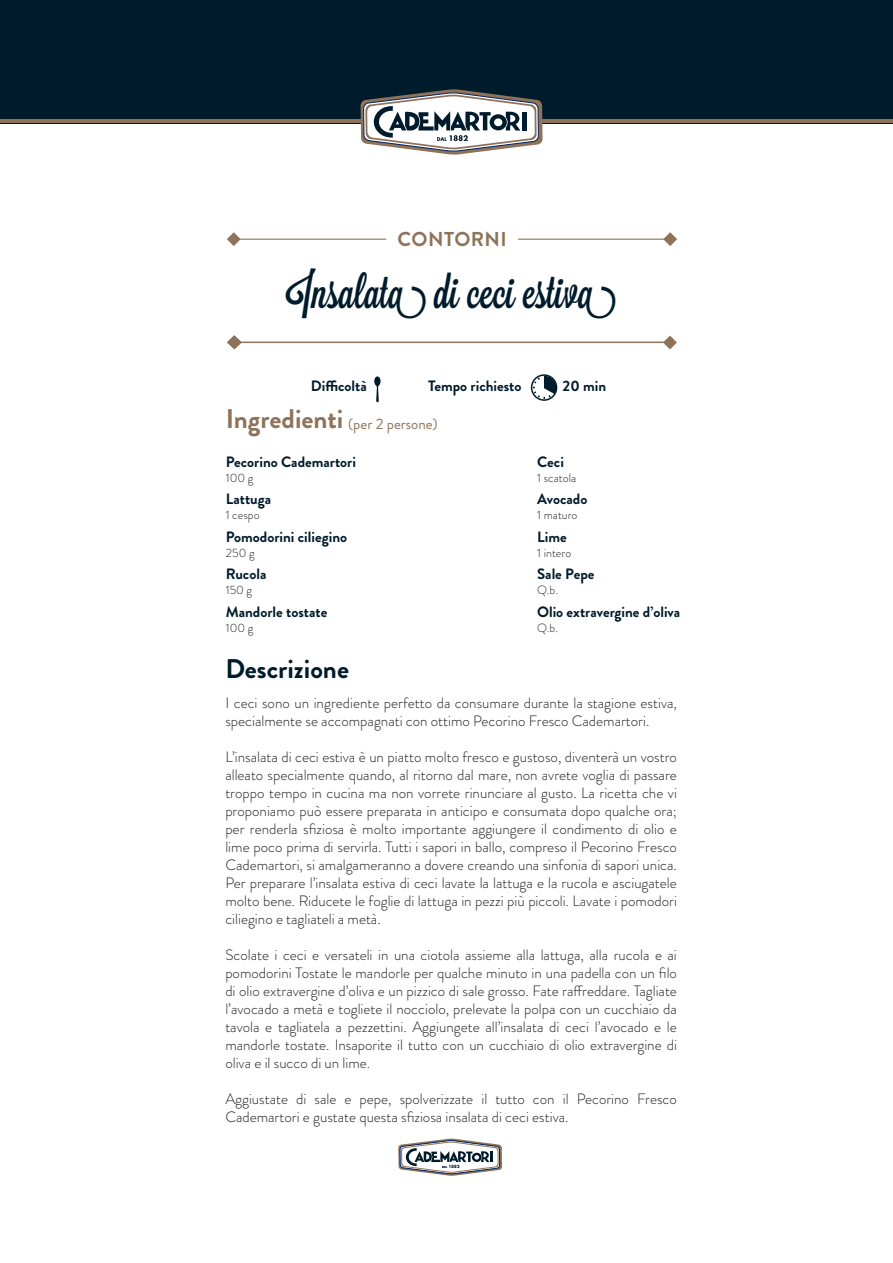
<style>
.page{position:relative;width:893px;height:1263px;background:#fff}
.page>*{position:absolute;margin:0;border:0;box-sizing:border-box;transform-origin:0 0}
.t1{font:45px "Lavanderia Sturdy";color:#001b2b}
.t2{font:700 27px "Brandon Grotesque";color:#8e735a}
.t3{font:700 27px "Brandon Grotesque";color:#001b2b}
.t4{font:700 20.1px "Brandon Grotesque";letter-spacing:.02em;color:#8e735a}
.Descrizione{font:300 15px/18px "Brandon Grotesque";color:#231f20}
.Ingredienti{font:700 15px "Brandon Grotesque";color:#001b2b}
.Descrizione-2{font:15px "Brandon Grotesque";color:#8e735a}
.Ingredienti-2{font:300 12px "Brandon Grotesque";color:#231f20}
</style>
<div class="page">
<div style="left:0;top:0;width:893px;height:123px;background:#001b2b"></div>
<hr style="left:0;top:119px;width:893px;height:4px;background:#8e735a">
<svg style="left:361px;top:89px;width:182px;height:66px"></svg>
<svg style="left:398px;top:1138px;width:104px;height:38px"></svg>
<svg style="left:227px;top:335px;width:15px;height:14px"></svg>
<hr style="left:236px;top:342px;width:434px;height:1px;background:#8e735a">
<svg style="left:663px;top:336px;width:14px;height:13px"></svg>
<svg style="left:374px;top:376px;width:7px;height:26px"></svg>
<svg style="left:227px;top:232px;width:14px;height:14px"></svg>
<hr style="left:231px;top:239px;width:155px;height:1px;background:#8e735a">
<svg style="left:663px;top:232px;width:14px;height:14px"></svg>
<hr style="left:518px;top:239px;width:148px;height:1px;background:#8e735a">
<svg style="left:530px;top:374px;width:28px;height:27px"></svg>
<p class="t4" style="left:398px;top:225px;width:111px">CONTORNI</p>
<p class="t1" style="left:287px;top:266px;width:330px">Insalata di ceci estiva</p>
<p class="Ingredienti" style="left:311px;top:375px;width:57px">Difficoltà</p>
<p class="Ingredienti" style="left:428px;top:376px;width:95px">Tempo richiesto</p>
<p class="t2" style="left:226px;top:400px;width:119px">Ingredienti</p>
<p class="Descrizione-2" style="left:348px;top:413px;width:91px">(per 2 persone)</p>
<p class="Ingredienti" style="left:226px;top:451px;width:132px">Pecorino Cademartori</p>
<p class="Ingredienti-2" style="left:226px;top:470px;width:29px">100 g</p>
<p class="Ingredienti" style="left:226px;top:489px;width:47px">Lattuga</p>
<p class="Ingredienti-2" style="left:226px;top:507px;width:35px">1 cespo</p>
<p class="Ingredienti" style="left:226px;top:526px;width:123px">Pomodorini ciliegino</p>
<p class="Ingredienti-2" style="left:226px;top:545px;width:30px">250 g</p>
<p class="Ingredienti" style="left:226px;top:564px;width:42px">Rucola</p>
<p class="Ingredienti-2" style="left:226px;top:582px;width:28px">150 g</p>
<p class="Ingredienti" style="left:226px;top:601px;width:103px">Mandorle tostate</p>
<p class="Ingredienti-2" style="left:226px;top:620px;width:29px">100 g</p>
<p class="t3" style="left:225px;top:650px;width:125px">Descrizione</p>
<p class="Ingredienti" style="left:563px;top:376px;width:45px">20 min</p>
<p class="Ingredienti" style="left:537px;top:451px;width:28px">Ceci</p>
<p class="Ingredienti-2" style="left:537px;top:470px;width:40px">1 scatola</p>
<p class="Ingredienti" style="left:537px;top:489px;width:52px">Avocado</p>
<p class="Ingredienti-2" style="left:537px;top:507px;width:42px">1 maturo</p>
<p class="Ingredienti" style="left:537px;top:526px;width:31px">Lime</p>
<p class="Ingredienti-2" style="left:537px;top:545px;width:36px">1 intero</p>
<p class="Ingredienti" style="left:537px;top:564px;width:59px">Sale Pepe</p>
<p class="Ingredienti-2" style="left:537px;top:582px;width:22px">Q.b.</p>
<p class="Ingredienti" style="left:537px;top:601px;width:145px">Olio extravergine d’oliva</p>
<p class="Ingredienti-2" style="left:537px;top:620px;width:22px">Q.b.</p>
<p class="Descrizione" style="left:225px;top:693px;width:453px">I ceci sono un ingrediente perfetto da consumare durante la stagione estiva, specialmente se accompagnati con ottimo Pecorino Fresco Cademartori.</p>
<p class="Descrizione" style="left:225px;top:747px;width:453px;text-align:justify">L’insalata di ceci estiva è un piatto molto fresco e gustoso, diventerà un vostro alleato specialmente quando, al ritorno dal mare, non avrete voglia di passare troppo tempo in cucina ma non vorrete rinunciare al gusto. La ricetta che vi proponiamo può essere preparata in anticipo e consumata dopo qualche ora; per renderla sfiziosa è molto importante aggiungere il condimento di olio e lime poco prima di servirla. Tutti i sapori in ballo, compreso il Pecorino Fresco Cademartori, si amalgameranno a dovere creando una sinfonia di sapori unica.<br>Per preparare l’insalata estiva di ceci lavate la lattuga e la rucola e asciugatele molto bene. Riducete le foglie di lattuga in pezzi più piccoli. Lavate i pomodori ciliegino e tagliateli a metà.</p>
<p class="Descrizione" style="left:225px;top:945px;width:453px;text-align:justify">Scolate i ceci e versateli in una ciotola assieme alla lattuga, alla rucola e ai pomodorini Tostate le mandorle per qualche minuto in una padella con un filo di olio extravergine d’oliva e un pizzico di sale grosso. Fate raffreddare. Tagliate l’avocado a metà e togliete il nocciolo, prelevate la polpa con un cucchiaio da tavola e tagliatela a pezzettini. Aggiungete all’insalata di ceci l’avocado e le mandorle tostate. Insaporite il tutto con un cucchiaio di olio extravergine di oliva e il succo di un lime.</p>
<p class="Descrizione" style="left:225px;top:1089px;width:453px">Aggiustate di sale e pepe, spolverizzate il tutto con il Pecorino Fresco<br>Cademartori e gustate questa sfiziosa insalata di ceci estiva.</p>
</div>
